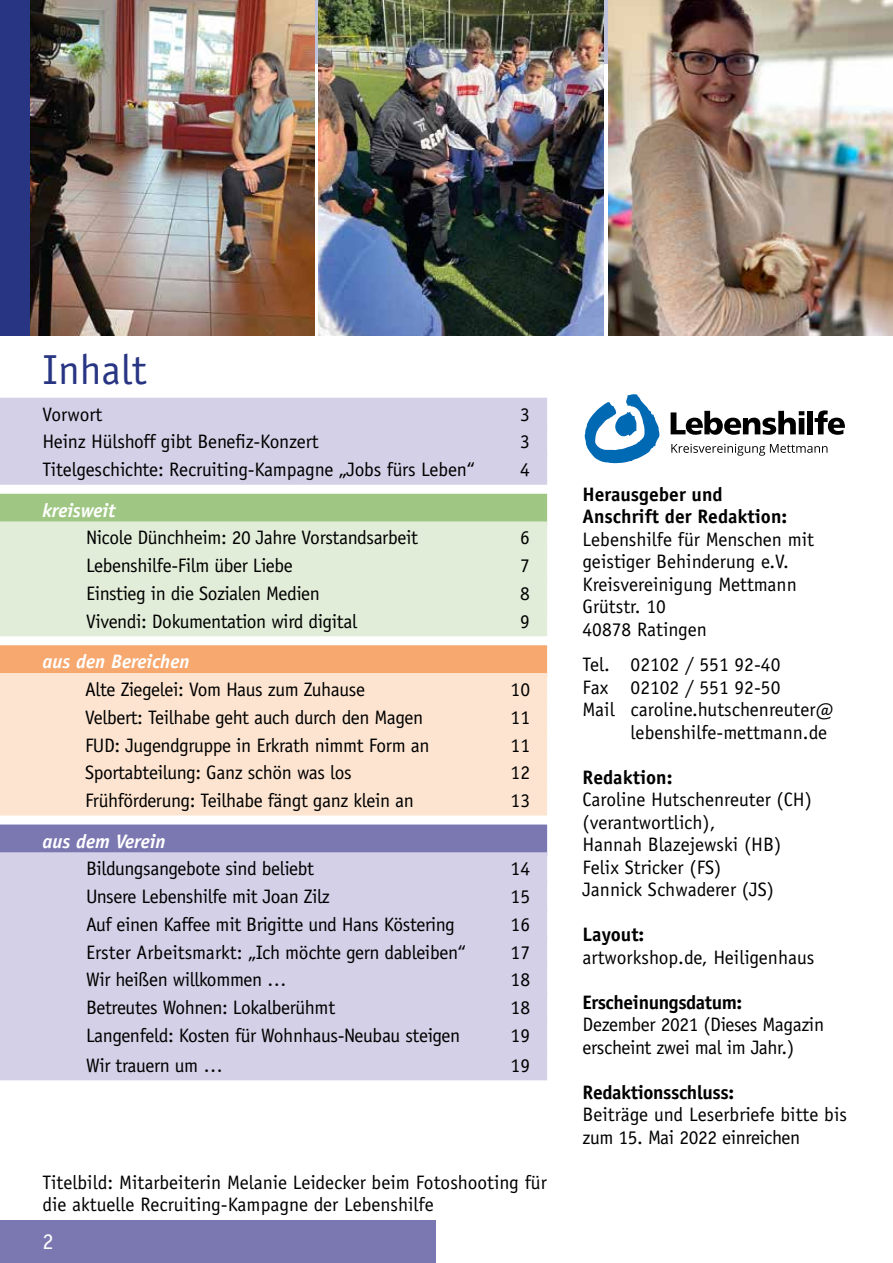
<style>
.page{position:relative;width:893px;height:1263px;background:#fff}
.page>*{position:absolute;margin:0;border:0;box-sizing:border-box;transform-origin:0 0}
.t1{font:42px "Officina Sans";color:#283583}
.t2{font:22.5px "Officina Sans";color:#fff}
.t3{font:19.5px/22.5px "Officina Sans";letter-spacing:-.02em;color:#000}
.t4{font:19.5px/22.5px "Officina Sans";color:#000}
.t5{font:700 19.5px/22.5px "Officina Sans";color:#000}
.t6{font:700 19.5px "Officina Sans";letter-spacing:-.02em;color:#000}
.t7{font:italic 700 19.5px "Officina Sans";color:#fff}
</style>
<div class="page">
<svg style="left:585px;top:394px;width:75px;height:69px"></svg>
<svg style="left:671px;top:411px;width:133px;height:24px"></svg>
<div style="left:807px;top:411px;width:6px;height:23px;background:#000"></div>
<svg style="left:815px;top:410px;width:30px;height:25px"></svg>
<svg style="left:671px;top:444px;width:156px;height:12px"></svg>
<img style="left:319px;top:0;width:285px;height:336px">
<img style="left:30px;top:0;width:285px;height:336px">
<img style="left:608px;top:0;width:285px;height:336px">
<div style="left:0;top:0;width:30px;height:336px;background:#283583"></div>
<div style="left:0;top:1220px;width:436px;height:43px;background:#7b78b1"></div>
<div style="left:0;top:398px;width:547px;height:31px;background:#d3d0e7"></div>
<div style="left:0;top:425px;width:547px;height:32px;background:#d3d0e7"></div>
<div style="left:0;top:453px;width:547px;height:32px;background:#d3d0e7"></div>
<div style="left:0;top:494px;width:547px;height:31px;background:#9fc783"></div>
<div style="left:0;top:521px;width:547px;height:32px;background:#e2edd9"></div>
<div style="left:0;top:549px;width:547px;height:32px;background:#e2edd9"></div>
<div style="left:0;top:577px;width:547px;height:31px;background:#e2edd9"></div>
<div style="left:0;top:605px;width:547px;height:31px;background:#e2edd9"></div>
<div style="left:0;top:645px;width:547px;height:32px;background:#f6a86e"></div>
<div style="left:0;top:673px;width:547px;height:31px;background:#fde4d0"></div>
<div style="left:0;top:701px;width:547px;height:31px;background:#fde4d0"></div>
<div style="left:0;top:728px;width:547px;height:32px;background:#fde4d0"></div>
<div style="left:0;top:756px;width:547px;height:32px;background:#fde4d0"></div>
<div style="left:0;top:784px;width:547px;height:31px;background:#fde4d0"></div>
<div style="left:0;top:824px;width:547px;height:32px;background:#7b78b1"></div>
<div style="left:0;top:852px;width:547px;height:32px;background:#d3d0e7"></div>
<div style="left:0;top:880px;width:547px;height:31px;background:#d3d0e7"></div>
<div style="left:0;top:908px;width:547px;height:31px;background:#d3d0e7"></div>
<div style="left:0;top:935px;width:547px;height:32px;background:#d3d0e7"></div>
<div style="left:0;top:963px;width:547px;height:32px;background:#d3d0e7"></div>
<div style="left:0;top:991px;width:547px;height:31px;background:#d3d0e7"></div>
<div style="left:0;top:1019px;width:547px;height:31px;background:#d3d0e7"></div>
<div style="left:0;top:1049px;width:547px;height:31px;background:#d3d0e7"></div>
<h1 class="t1" style="left:43px;top:346px;width:106px">Inhalt</h1>
<p class="t4" style="left:43px;top:403px;width:61px">Vorwort</p>
<p class="t3" style="left:520px;top:403px;width:11px">3</p>
<p class="t3" style="left:43px;top:431px;width:278px">Heinz Hülshoff gibt Benefiz-Konzert</p>
<p class="t3" style="left:520px;top:431px;width:11px">3</p>
<p class="t3" style="left:43px;top:458px;width:434px">Titelgeschichte: Recruiting-Kampagne „Jobs fürs Leben“</p>
<p class="t3" style="left:520px;top:458px;width:11px">4</p>
<p class="t7" style="left:43px;top:498px;width:75px">kreisweit</p>
<p class="t3" style="left:86px;top:527px;width:333px">Nicole Dünchheim: 20 Jahre Vorstandsarbeit</p>
<p class="t3" style="left:520px;top:527px;width:11px">6</p>
<p class="t3" style="left:86px;top:554px;width:208px">Lebenshilfe-Film über Liebe</p>
<p class="t3" style="left:520px;top:554px;width:11px">7</p>
<p class="t3" style="left:86px;top:582px;width:235px">Einstieg in die Sozialen Medien</p>
<p class="t3" style="left:520px;top:582px;width:11px">8</p>
<p class="t3" style="left:86px;top:610px;width:273px">Vivendi: Dokumentation wird digital</p>
<p class="t3" style="left:520px;top:610px;width:11px">9</p>
<p class="t7" style="left:43px;top:650px;width:149px">aus den Bereichen</p>
<p class="t3" style="left:85px;top:678px;width:281px">Alte Ziegelei: Vom Haus zum Zuhause</p>
<p class="t3" style="left:511px;top:678px;width:21px">10</p>
<p class="t3" style="left:85px;top:706px;width:340px">Velbert: Teilhabe geht auch durch den Magen</p>
<p class="t3" style="left:511px;top:706px;width:21px">11</p>
<p class="t3" style="left:85px;top:734px;width:346px">FUD: Jugendgruppe in Erkrath nimmt Form an</p>
<p class="t3" style="left:511px;top:734px;width:21px">11</p>
<p class="t3" style="left:85px;top:761px;width:268px">Sportabteilung: Ganz schön was los</p>
<p class="t3" style="left:511px;top:761px;width:21px">12</p>
<p class="t3" style="left:85px;top:789px;width:330px">Frühförderung: Teilhabe fängt ganz klein an</p>
<p class="t3" style="left:511px;top:789px;width:21px">13</p>
<p class="t7" style="left:43px;top:829px;width:125px">aus dem Verein</p>
<p class="t3" style="left:86px;top:857px;width:229px">Bildungsangebote sind beliebt</p>
<p class="t3" style="left:511px;top:857px;width:21px">14</p>
<p class="t3" style="left:86px;top:885px;width:245px">Unsere Lebenshilfe mit Joan Zilz</p>
<p class="t3" style="left:511px;top:885px;width:21px">15</p>
<p class="t3" style="left:86px;top:913px;width:370px">Auf einen Kaffee mit Brigitte und Hans Köstering</p>
<p class="t3" style="left:511px;top:913px;width:21px">16</p>
<p class="t3" style="left:86px;top:941px;width:381px">Erster Arbeitsmarkt: „Ich möchte gern dableiben“</p>
<p class="t3" style="left:511px;top:941px;width:21px">17</p>
<p class="t3" style="left:86px;top:968px;width:202px">Wir heißen willkommen …</p>
<p class="t3" style="left:511px;top:968px;width:21px">18</p>
<p class="t3" style="left:86px;top:996px;width:251px">Betreutes Wohnen: Lokalberühmt</p>
<p class="t3" style="left:511px;top:996px;width:21px">18</p>
<p class="t3" style="left:86px;top:1024px;width:376px">Langenfeld: Kosten für Wohnhaus-Neubau steigen</p>
<p class="t3" style="left:511px;top:1024px;width:21px">19</p>
<p class="t3" style="left:86px;top:1054px;width:138px">Wir trauern um …</p>
<p class="t3" style="left:511px;top:1054px;width:21px">19</p>
<p class="t4" style="left:43px;top:1171px;width:506px">Titelbild: Mitarbeiterin Melanie Leidecker beim Fotoshooting für die aktuelle Recruiting-Kampagne der Lebenshilfe</p>
<p class="t2" style="left:43px;top:1228px;width:13px">2</p>
<p class="t5" style="left:583px;top:482px;width:206px">Herausgeber und<br>Anschrift der Redaktion:</p>
<p class="t4" style="left:583px;top:528px;width:233px">Lebenshilfe für Menschen mit geistiger Behinderung e.V.<br>Kreisvereinigung Mettmann<br>Grütstr. 10<br>40878 Ratingen</p>
<p class="t4" style="left:583px;top:653px;width:199px">Tel. 02102 / 551 92-40</p>
<p class="t4" style="left:583px;top:676px;width:199px">Fax 02102 / 551 92-50</p>
<p class="t4" style="left:583px;top:698px;width:253px">Mail caroline.hutschenreuter@</p>
<p class="t4" style="left:631px;top:721px;width:198px">lebenshilfe-mettmann.de</p>
<p class="t5" style="left:583px;top:766px;width:91px">Redaktion:</p>
<p class="t4" style="left:583px;top:788px;width:231px">Caroline Hutschenreuter (CH) (verantwortlich),<br>Hannah Blazejewski (HB)<br>Felix Stricker (FS)<br>Jannick Schwaderer (JS)</p>
<p class="t5" style="left:583px;top:923px;width:63px">Layout:</p>
<p class="t4" style="left:583px;top:946px;width:233px">artworkshop.de, Heiligenhaus</p>
<p class="t6" style="left:583px;top:990px;width:161px">Erscheinungsdatum:</p>
<p class="t3" style="left:583px;top:1014px;width:243px">Dezember 2021 (Dieses Magazin erscheint zwei mal im Jahr.)</p>
<p class="t6" style="left:583px;top:1080px;width:153px">Redaktionsschluss:</p>
<p class="t4" style="left:583px;top:1104px;width:266px">Beiträge und Leserbriefe bitte bis zum 15. Mai 2022 einreichen</p>
</div>
